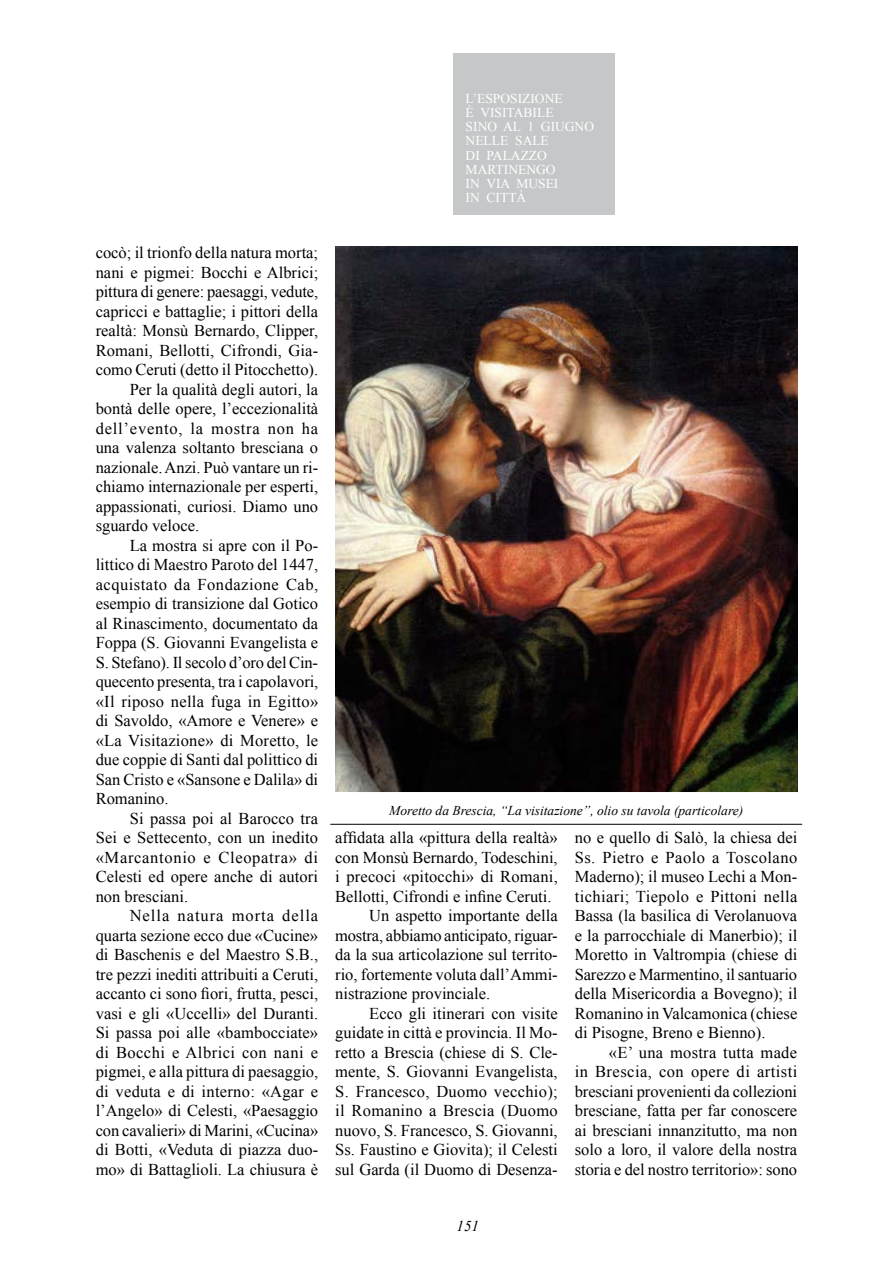
<style>
.page{position:relative;width:893px;height:1263px;background:#fff}
.page>*{position:absolute;margin:0;border:0;box-sizing:border-box;transform-origin:0 0}
.t1{font:16.5px/19.5px "Times New Roman";color:#000;text-align:justify}
.t2{font:16.5px "Times New Roman";letter-spacing:.02em;color:#000}
.t3{font:16.5px "Times New Roman";letter-spacing:.03em;color:#000}
.t4{font:16.5px "Times New Roman";letter-spacing:.05em;color:#000}
.t5{font:16.5px "Times New Roman";letter-spacing:.04em;color:#000}
.t6{font:16.5px "Times New Roman";letter-spacing:.025em;color:#000}
.t7{font:16.5px "Times New Roman";letter-spacing:.06em;color:#000}
.t8{font:italic 15px "Times New Roman";color:#000}
.t9{font:13.5px/14.2px "Times New Roman";color:#fff}
.t10{font:italic 13.5px "Times New Roman";color:#000}
</style>
<div class="page">
<img style="left:335px;top:247px;width:462px;height:545px">
<div style="left:453px;top:54px;width:161px;height:161px;background:#c6c7c8"></div>
<hr style="left:330px;top:824px;width:472px;height:1px;background:#000">
<svg style="left:386px;top:786px;width:360px;height:39px"></svg>
<p class="t9" style="left:466px;top:91px;width:130px">L’ESPOSIZIONE<br>È VISITABILE<br>SINO AL 1 GIUGNO<br>NELLE SALE<br>DI PALAZZO<br>MARTINENGO<br>IN VIA MUSEI<br>IN CITTÀ</p>
<p class="t1" style="left:96px;top:243px;width:224px">cocò; il trionfo della natura morta;</p>
<p class="t1" style="left:96px;top:262px;width:224px">nani e pigmei: Bocchi e Albrici;</p>
<p class="t1" style="left:96px;top:282px;width:224px">pittura di genere: paesaggi, vedute,</p>
<p class="t1" style="left:96px;top:301px;width:224px">capricci e battaglie; i pittori della</p>
<p class="t1" style="left:96px;top:321px;width:224px">realtà: Monsù Bernardo, Clipper,</p>
<p class="t1" style="left:96px;top:340px;width:224px">Romani, Bellotti, Cifrondi, Gia-</p>
<p class="t1" style="left:96px;top:360px;width:224px">como Ceruti (detto il Pitocchetto).</p>
<p class="t1" style="left:130px;top:379px;width:190px">Per la qualità degli autori, la</p>
<p class="t1" style="left:96px;top:399px;width:224px">bontà delle opere, l’eccezionalità</p>
<p class="t4" style="left:96px;top:417px;width:224px">dell’evento, la mostra non ha</p>
<p class="t1" style="left:96px;top:438px;width:224px">una valenza soltanto bresciana o</p>
<p class="t1" style="left:96px;top:457px;width:224px">nazionale. Anzi. Può vantare un ri-</p>
<p class="t1" style="left:96px;top:477px;width:224px">chiamo internazionale per esperti,</p>
<p class="t1" style="left:96px;top:496px;width:224px">appassionati, curiosi. Diamo uno</p>
<p class="t1" style="left:96px;top:516px;width:105px">sguardo veloce.</p>
<p class="t1" style="left:130px;top:535px;width:190px">La mostra si apre con il Po-</p>
<p class="t1" style="left:96px;top:555px;width:224px">littico di Maestro Paroto del 1447,</p>
<p class="t3" style="left:96px;top:573px;width:224px">acquistato da Fondazione Cab,</p>
<p class="t1" style="left:96px;top:594px;width:224px">esempio di transizione dal Gotico</p>
<p class="t1" style="left:96px;top:613px;width:224px">al Rinascimento, documentato da</p>
<p class="t1" style="left:96px;top:633px;width:224px">Foppa (S. Giovanni Evangelista e</p>
<p class="t1" style="left:96px;top:652px;width:224px">S. Stefano). Il secolo d’oro del Cin-</p>
<p class="t1" style="left:96px;top:672px;width:224px">quecento presenta, tra i capolavori,</p>
<p class="t2" style="left:96px;top:690px;width:224px">«Il riposo nella fuga in Egitto»</p>
<p class="t1" style="left:96px;top:711px;width:224px">di Savoldo, «Amore e Venere» e</p>
<p class="t1" style="left:96px;top:730px;width:224px">«La Visitazione» di Moretto, le</p>
<p class="t1" style="left:96px;top:750px;width:224px">due coppie di Santi dal polittico di</p>
<p class="t1" style="left:96px;top:769px;width:224px">San Cristo e «Sansone e Dalila» di</p>
<p class="t1" style="left:96px;top:789px;width:74px">Romanino.</p>
<p class="t1" style="left:130px;top:808px;width:190px">Si passa poi al Barocco tra</p>
<p class="t1" style="left:96px;top:828px;width:224px">Sei e Settecento, con un inedito</p>
<p class="t5" style="left:96px;top:846px;width:224px">«Marcantonio e Cleopatra» di</p>
<p class="t1" style="left:96px;top:867px;width:224px">Celesti ed opere anche di autori</p>
<p class="t1" style="left:96px;top:886px;width:94px">non bresciani.</p>
<p class="t7" style="left:130px;top:905px;width:190px">Nella natura morta della</p>
<p class="t1" style="left:96px;top:925px;width:224px">quarta sezione ecco due «Cucine»</p>
<p class="t1" style="left:96px;top:945px;width:224px">di Baschenis e del Maestro S.B.,</p>
<p class="t1" style="left:96px;top:964px;width:224px">tre pezzi inediti attribuiti a Ceruti,</p>
<p class="t1" style="left:96px;top:984px;width:224px">accanto ci sono fiori, frutta, pesci,</p>
<p class="t1" style="left:96px;top:1003px;width:224px">vasi e gli «Uccelli» del Duranti.</p>
<p class="t1" style="left:96px;top:1023px;width:224px">Si passa poi alle «bambocciate»</p>
<p class="t6" style="left:96px;top:1041px;width:224px">di Bocchi e Albrici con nani e</p>
<p class="t1" style="left:96px;top:1062px;width:224px">pigmei, e alla pittura di paesaggio,</p>
<p class="t1" style="left:96px;top:1081px;width:224px">di veduta e di interno: «Agar e</p>
<p class="t1" style="left:96px;top:1101px;width:224px">l’Angelo» di Celesti, «Paesaggio</p>
<p class="t1" style="left:96px;top:1120px;width:224px">con cavalieri» di Marini, «Cucina»</p>
<p class="t1" style="left:96px;top:1140px;width:224px">di Botti, «Veduta di piazza duo-</p>
<p class="t1" style="left:96px;top:1159px;width:224px">mo» di Battaglioli. La chiusura è</p>
<p class="t10" style="left:389px;top:801px;width:355px">Moretto da Brescia, “La visitazione”, olio su tavola (particolare)</p>
<p class="t1" style="left:335px;top:828px;width:224px">affidata alla «pittura della realtà»</p>
<p class="t1" style="left:335px;top:847px;width:224px">con Monsù Bernardo, Todeschini,</p>
<p class="t1" style="left:335px;top:867px;width:224px">i precoci «pitocchi» di Romani,</p>
<p class="t1" style="left:335px;top:886px;width:218px">Bellotti, Cifrondi e infine Ceruti.</p>
<p class="t1" style="left:369px;top:906px;width:190px">Un aspetto importante della</p>
<p class="t1" style="left:335px;top:925px;width:224px">mostra, abbiamo anticipato, riguar-</p>
<p class="t1" style="left:335px;top:945px;width:224px">da la sua articolazione sul territo-</p>
<p class="t1" style="left:335px;top:964px;width:224px">rio, fortemente voluta dall’Ammi-</p>
<p class="t1" style="left:335px;top:984px;width:156px">nistrazione provinciale.</p>
<p class="t1" style="left:369px;top:1003px;width:190px">Ecco gli itinerari con visite</p>
<p class="t1" style="left:335px;top:1023px;width:224px">guidate in città e provincia. Il Mo-</p>
<p class="t1" style="left:335px;top:1042px;width:224px">retto a Brescia (chiese di S. Cle-</p>
<p class="t1" style="left:335px;top:1062px;width:224px">mente, S. Giovanni Evangelista,</p>
<p class="t2" style="left:335px;top:1080px;width:224px">S. Francesco, Duomo vecchio);</p>
<p class="t2" style="left:335px;top:1099px;width:224px">il Romanino a Brescia (Duomo</p>
<p class="t1" style="left:335px;top:1120px;width:224px">nuovo, S. Francesco, S. Giovanni,</p>
<p class="t1" style="left:335px;top:1140px;width:224px">Ss. Faustino e Giovita); il Celesti</p>
<p class="t1" style="left:335px;top:1159px;width:224px">sul Garda (il Duomo di Desenza-</p>
<p class="t8" style="left:457px;top:1215px;width:24px">151</p>
<p class="t1" style="left:575px;top:828px;width:224px">no e quello di Salò, la chiesa dei Ss. Pietro e Paolo a Toscolano Maderno); il museo Lechi a Mon&shy;tichiari; Tiepolo e Pittoni nella Bassa (la basilica di Verolanuova e la parrocchiale di Manerbio); il Moretto in Valtrompia (chiese di Sarezzo e Marmentino, il santuario della Misericordia a Bovegno); il Romanino in Valcamonica (chiese di Pisogne, Breno e Bienno).</p>
<p class="t1" style="left:575px;top:1042px;width:224px;text-indent:34px">«E’ una mostra tutta made in Brescia, con opere di artisti bresciani provenienti da collezioni bresciane, fatta per far conoscere ai bresciani innanzitutto, ma non solo a loro, il valore della nostra storia e del nostro territorio»: sono</p>
</div>
